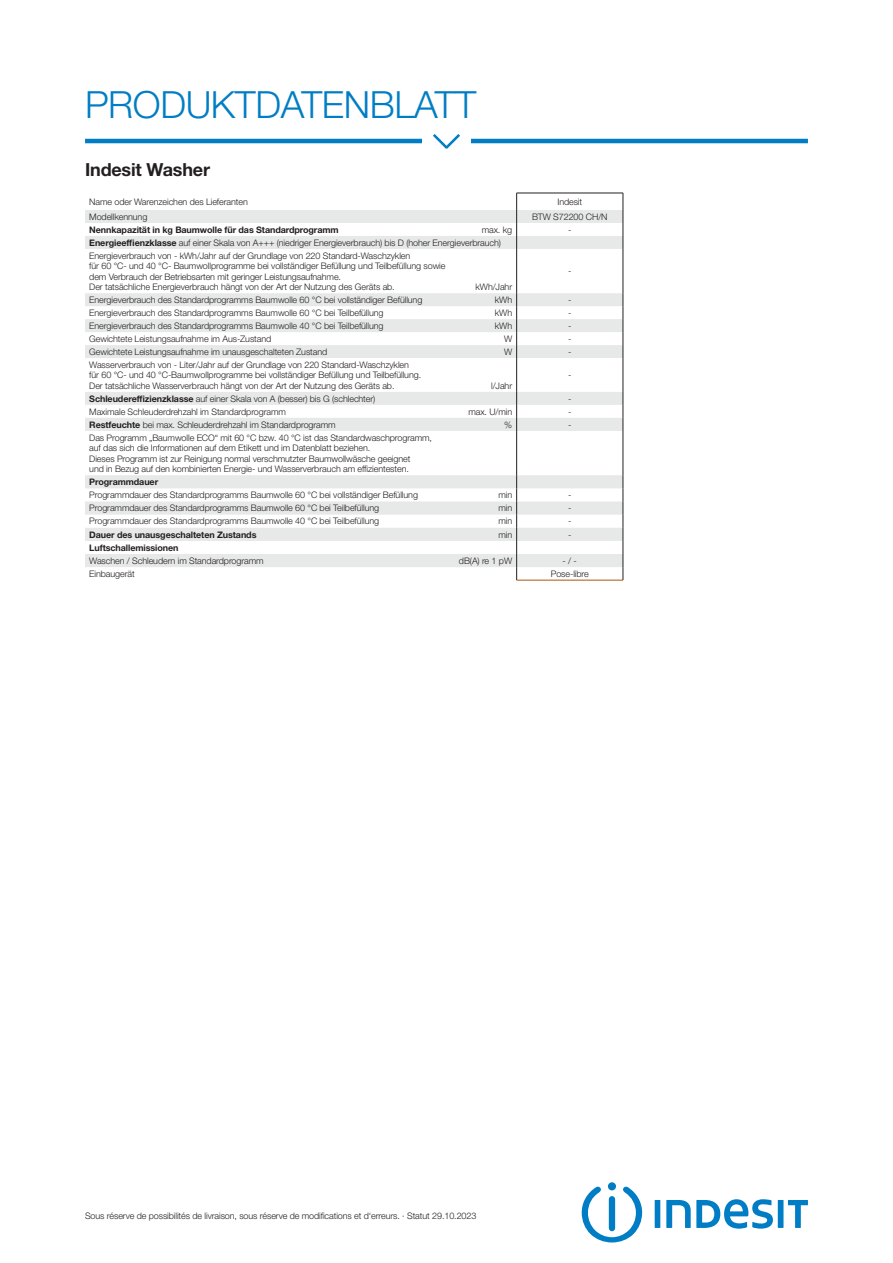
<style>
.page{position:relative;width:893px;height:1263px;background:#fff}
.page>*{position:absolute;margin:0;border:0;box-sizing:border-box;transform-origin:0 0}
.t1{font:300 37.5px "Helvetica Neue LT Std";letter-spacing:-.01em;color:#007dc4}
.t2{font:700 18px "Helvetica Neue LT Std";letter-spacing:-.01em;color:#231f20}
.t3{font:300 9px/10.5px "Helvetica Neue LT Std";letter-spacing:-.01em;color:#231f20}
.t4{font:700 9px "Helvetica Neue LT Std";letter-spacing:-.01em;color:#231f20}
.s1{font-weight:700}
</style>
<div class="page">
<svg style="left:582px;top:1187px;width:60px;height:55px"></svg>
<div style="left:608px;top:1182px;width:8px;height:8px;background:#007dc4;border-radius:50%"></div>
<div style="left:655px;top:1200px;width:5px;height:28px;background:#007dc4"></div>
<svg style="left:666px;top:1199px;width:107px;height:29px"></svg>
<div style="left:778px;top:1200px;width:5px;height:28px;background:#007dc4"></div>
<svg style="left:788px;top:1200px;width:20px;height:28px"></svg>
<hr style="left:85px;top:139px;width:723px;height:4px;background:#007dc4">
<div style="left:422px;top:125px;width:49px;height:29px;background:#fff"></div>
<svg style="left:433px;top:134px;width:27px;height:15px"></svg>
<svg style="left:85px;top:210px;width:538px;height:357px"></svg>
<hr style="left:516px;top:580px;width:107px;height:1px;background:#ab550f">
<svg style="left:516px;top:194px;width:1px;height:55px"></svg>
<hr style="left:516px;top:249px;width:1px;height:44px;background:#231f20">
<hr style="left:623px;top:249px;width:1px;height:44px;background:#231f20">
<svg style="left:516px;top:293px;width:1px;height:65px"></svg>
<svg style="left:623px;top:293px;width:1px;height:65px"></svg>
<hr style="left:516px;top:358px;width:1px;height:34px;background:#231f20">
<hr style="left:623px;top:358px;width:1px;height:34px;background:#231f20">
<svg style="left:516px;top:392px;width:1px;height:39px"></svg>
<svg style="left:623px;top:392px;width:1px;height:39px"></svg>
<hr style="left:516px;top:431px;width:1px;height:44px;background:#231f20">
<hr style="left:623px;top:431px;width:1px;height:44px;background:#231f20">
<svg style="left:516px;top:475px;width:1px;height:105px"></svg>
<svg style="left:623px;top:475px;width:1px;height:105px"></svg>
<hr style="left:516px;top:193px;width:107px;height:1px;background:#231f20">
<svg style="left:623px;top:193px;width:1px;height:56px"></svg>
<h1 class="t1" style="left:85px;top:82px;width:393px">PRODUKTDATENBLATT</h1>
<h2 class="t2" style="left:85px;top:158px;width:126px">Indesit Washer</h2>
<p class="t3" style="left:89px;top:196px;width:160px">Name oder Warenzeichen des Lieferanten</p>
<p class="t3" style="left:557px;top:196px;width:26px">Indesit</p>
<p class="t3" style="left:89px;top:211px;width:60px">Modellkennung</p>
<p class="t3" style="left:532px;top:211px;width:77px">BTW S72200 CH/N</p>
<p class="t4" style="left:89px;top:224px;width:251px">Nennkapazität in kg Baumwolle für das Standardprogramm</p>
<p class="t3" style="left:482px;top:224px;width:32px">max. kg</p>
<p class="t3" style="left:568px;top:224px;width:5px">-</p>
<p class="t3" style="left:89px;top:236px;width:413px;line-height:12.9px"><span class="s1">Energieeffienzklasse</span> auf einer Skala von A+++ (niedriger Energieverbrauch) bis D (hoher Energieverbrauch)<br>Energieverbrauch von - kWh/Jahr auf der Grundlage von 220 Standard-Waschzyklen</p>
<p class="t3" style="left:89px;top:260px;width:358px">für 60 °C- und 40 °C- Baumwollprogramme bei vollständiger Befüllung und Teilbefüllung sowie dem Verbrauch der Betriebsarten mit geringer Leistungsaufnahme.<br>Der tatsächliche Energieverbrauch hängt von der Art der Nutzung des Geräts ab.</p>
<p class="t3" style="left:568px;top:266px;width:5px">-</p>
<p class="t3" style="left:475px;top:281px;width:38px">kWh/Jahr</p>
<p class="t3" style="left:89px;top:294px;width:335px">Energieverbrauch des Standardprogramms Baumwolle 60 °C bei vollständiger Befüllung</p>
<p class="t3" style="left:495px;top:294px;width:19px">kWh</p>
<p class="t3" style="left:568px;top:294px;width:5px">-</p>
<p class="t3" style="left:89px;top:307px;width:296px">Energieverbrauch des Standardprogramms Baumwolle 60 °C bei Teilbefüllung</p>
<p class="t3" style="left:495px;top:307px;width:19px">kWh</p>
<p class="t3" style="left:568px;top:307px;width:5px">-</p>
<p class="t3" style="left:89px;top:320px;width:296px">Energieverbrauch des Standardprogramms Baumwolle 40 °C bei Teilbefüllung</p>
<p class="t3" style="left:495px;top:320px;width:19px">kWh</p>
<p class="t3" style="left:568px;top:320px;width:5px">-</p>
<p class="t3" style="left:89px;top:333px;width:184px">Gewichtete Leistungsaufnahme im Aus-Zustand</p>
<p class="t3" style="left:504px;top:333px;width:10px">W</p>
<p class="t3" style="left:568px;top:333px;width:5px">-</p>
<p class="t3" style="left:89px;top:346px;width:239px">Gewichtete Leistungsaufnahme im unausgeschalteten Zustand</p>
<p class="t3" style="left:504px;top:346px;width:10px">W</p>
<p class="t3" style="left:568px;top:346px;width:5px">-</p>
<p class="t3" style="left:89px;top:359px;width:333px">Wasserverbrauch von - Liter/Jahr auf der Grundlage von 220 Standard-Waschzyklen<br>für 60 °C- und 40 °C-Baumwollprogramme bei vollständiger Befüllung und Teilbefüllung.<br>Der tatsächliche Wasserverbrauch hängt von der Art der Nutzung des Geräts ab.</p>
<p class="t3" style="left:568px;top:370px;width:5px">-</p>
<p class="t3" style="left:491px;top:380px;width:23px">l/Jahr</p>
<p class="t3" style="left:89px;top:393px;width:288px"><span class="s1">Schleudereffizienzklasse</span> auf einer Skala von A (besser) bis G (schlechter)</p>
<p class="t3" style="left:568px;top:393px;width:5px">-</p>
<p class="t3" style="left:89px;top:406px;width:198px">Maximale Schleuderdrehzahl im Standardprogramm</p>
<p class="t3" style="left:468px;top:406px;width:45px">max. U/min</p>
<p class="t3" style="left:568px;top:406px;width:5px">-</p>
<p class="t3" style="left:89px;top:419px;width:248px"><span class="s1">Restfeuchte</span> bei max. Schleuderdrehzahl im Standardprogramm</p>
<p class="t3" style="left:504px;top:419px;width:10px">%</p>
<p class="t3" style="left:568px;top:419px;width:5px">-</p>
<p class="t3" style="left:89px;top:432px;width:344px">Das Programm „Baumwolle ECO“ mit 60 °C bzw. 40 °C ist das Standardwaschprogramm, auf das sich die Informationen auf dem Etikett und im Datenblatt beziehen.<br>Dieses Programm ist zur Reinigung normal verschmutzter Baumwollwäsche geeignet<br>und in Bezug auf den kombinierten Energie- und Wasserverbrauch am effizientesten.</p>
<p class="t4" style="left:89px;top:476px;width:70px">Programmdauer</p>
<p class="t3" style="left:89px;top:490px;width:330px">Programmdauer des Standardprogramms Baumwolle 60 °C bei vollständiger Befüllung</p>
<p class="t3" style="left:498px;top:490px;width:15px">min</p>
<p class="t3" style="left:568px;top:490px;width:5px">-</p>
<p class="t3" style="left:89px;top:503px;width:291px">Programmdauer des Standardprogramms Baumwolle 60 °C bei Teilbefüllung</p>
<p class="t3" style="left:498px;top:503px;width:15px">min</p>
<p class="t3" style="left:568px;top:503px;width:5px">-</p>
<p class="t3" style="left:89px;top:516px;width:291px">Programmdauer des Standardprogramms Baumwolle 40 °C bei Teilbefüllung</p>
<p class="t3" style="left:498px;top:516px;width:15px">min</p>
<p class="t3" style="left:568px;top:516px;width:5px">-</p>
<p class="t4" style="left:89px;top:529px;width:169px">Dauer des unausgeschalteten Zustands</p>
<p class="t3" style="left:498px;top:529px;width:15px">min</p>
<p class="t3" style="left:568px;top:529px;width:5px">-</p>
<p class="t4" style="left:89px;top:542px;width:91px">Luftschallemissionen</p>
<p class="t3" style="left:89px;top:555px;width:176px">Waschen / Schleudern im Standardprogramm</p>
<p class="t3" style="left:459px;top:555px;width:55px">dB(A) re 1 pW</p>
<p class="t3" style="left:563px;top:555px;width:16px">- / -</p>
<p class="t3" style="left:89px;top:568px;width:47px">Einbaugerät</p>
<p class="t3" style="left:551px;top:568px;width:40px">Pose-libre</p>
<p class="t3" style="left:85px;top:1211px;width:393px">Sous réserve de possibilités de livraison, sous réserve de modifications et d‘erreurs. · Statut 29.10.2023</p>
</div>
